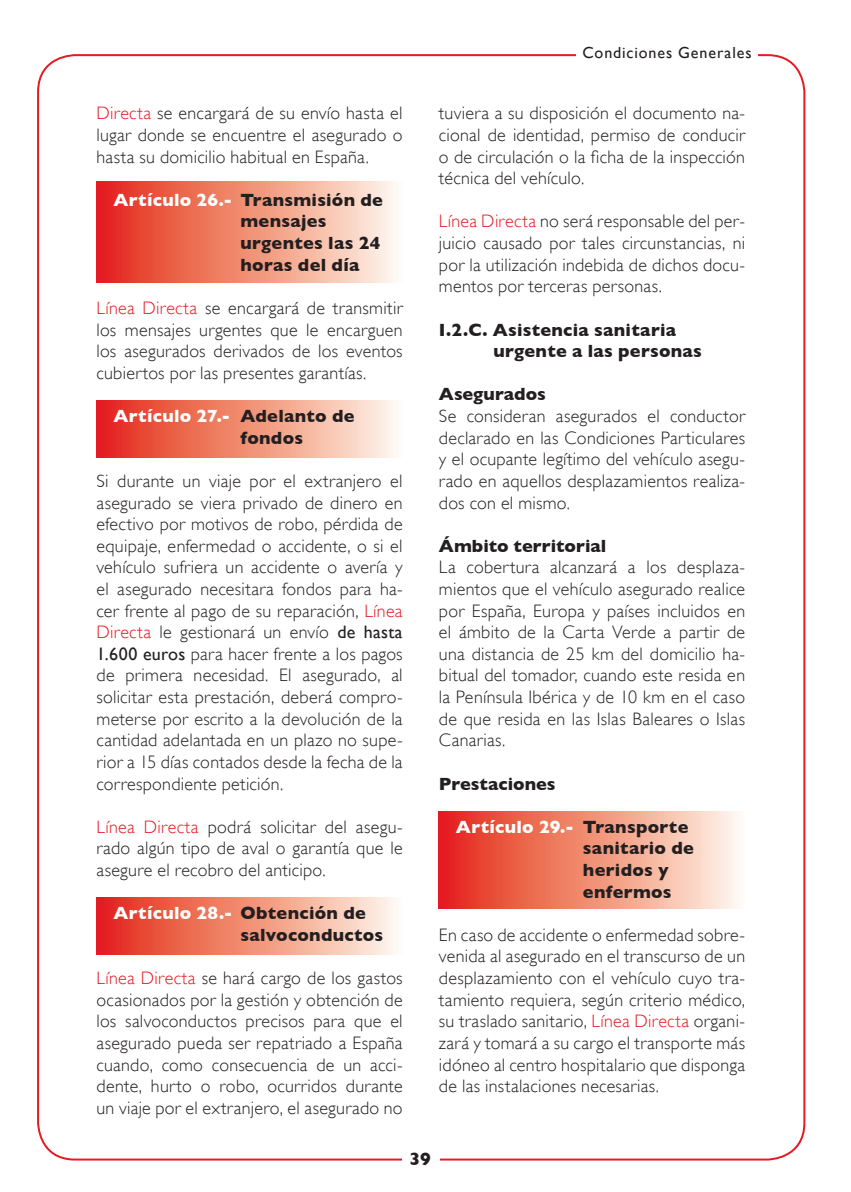
<style>
.page{position:relative;width:851px;height:1192px;background:#fff}
.page>*{position:absolute;margin:0;border:0;box-sizing:border-box;transform-origin:0 0}
.t1{font:300 18px/21.6px "Gill Sans";letter-spacing:.015em;color:#231f20;text-align:justify}
.Articulos{font:700 18px "Gill Sans";letter-spacing:.015em;color:#231f20}
.Articulos-2{font:700 18px "Gill Sans";letter-spacing:.015em;color:#fff}
.Enunciado___punto{font:700 18px "Gill Sans";color:#231f20}
.t2{font:16px "Gill Sans";letter-spacing:.055em;color:#231f20}
.s1{color:#e51a23}
.s2{color:#fff}
.s3{color:#231f20}
.s4{font-weight:400}
</style>
<div class="page">
<svg style="left:96px;top:182px;width:299px;height:101px;background:#f08d79"></svg>
<svg style="left:96px;top:400px;width:299px;height:57px;background:#f08d79"></svg>
<svg style="left:96px;top:897px;width:299px;height:57px;background:#f08d79"></svg>
<svg style="left:439px;top:811px;width:299px;height:96px;background:#f18d79"></svg>
<p class="t2" style="left:582px;top:43px;width:171px">Condiciones Generales</p>
<p class="t1" style="left:96px;top:102px;width:308px"><span class="s1">Directa</span> se encargará de su envío hasta el lugar donde se encuentre el asegurado o hasta su domicilio habitual en España.</p>
<p class="Articulos" style="left:113px;top:189px;width:271px"><span class="s2">Artículo 26.-</span> Transmisión de</p>
<p class="Articulos" style="left:240px;top:211px;width:87px">mensajes</p>
<p class="Articulos" style="left:240px;top:232px;width:142px">urgentes las 24</p>
<p class="Articulos" style="left:240px;top:254px;width:120px">horas del día</p>
<p class="t1" style="left:96px;top:297px;width:308px"><span class="s1">Línea Directa</span> se encargará de transmitir los mensajes urgentes que le encarguen los asegurados derivados de los eventos cubiertos por las presentes garantías.</p>
<p class="Articulos-2" style="left:113px;top:405px;width:243px">Artículo 27.- <span class="s3">Adelanto de</span></p>
<p class="Articulos" style="left:240px;top:427px;width:64px">fondos</p>
<p class="t1" style="left:96px;top:470px;width:308px">Si durante un viaje por el extranjero el asegurado se viera privado de dinero en efectivo por motivos de robo, pérdida de equipaje, enfermedad o accidente, o si el vehículo sufriera un accidente o avería y el asegurado necesitara fondos para ha - cer frente al pago de su reparación, <span class="s1">Línea Directa</span> le gestionará un envío <span class="s4">de hasta 1.600 euros</span> para hacer frente a los pagos de primera necesidad. El asegurado, al solicitar esta prestación, deberá compro - meterse por escrito a la devolución de la cantidad adelantada en un plazo no supe - rior a 15 días contados desde la fecha de la correspondiente petición.</p>
<p class="t1" style="left:96px;top:815px;width:308px"><span class="s1">Línea Directa</span> podrá solicitar del asegu - rado algún tipo de aval o garantía que le asegure el recobro del anticipo.</p>
<p class="Articulos-2" style="left:113px;top:902px;width:254px">Artículo 28.- <span class="s3">Obtención de</span></p>
<p class="Articulos" style="left:240px;top:923px;width:144px">salvoconductos</p>
<p class="t1" style="left:96px;top:966px;width:308px"><span class="s1">Línea Directa</span> se hará cargo de los gastos ocasionados por la gestión y obtención de los salvoconductos precisos para que el asegurado pueda ser repatriado a España cuando, como consecuencia de un acci - dente, hurto o robo, ocurridos durante un viaje por el extranjero, el asegurado no</p>
<p class="t1" style="left:439px;top:102px;width:308px">tuviera a su disposición el documento na - cional de identidad, permiso de conducir o de circulación o la ficha de la inspección técnica del vehículo.</p>
<p class="t1" style="left:439px;top:210px;width:308px"><span class="s1">Línea Directa</span> no será responsable del per - juicio causado por tales circunstancias, ni por la utilización indebida de dichos docu - mentos por terceras personas.</p>
<p class="Articulos" style="left:439px;top:319px;width:239px">I.2.C. Asistencia sanitaria</p>
<p class="Articulos" style="left:493px;top:340px;width:210px">urgente a las personas</p>
<p class="Enunciado___punto" style="left:439px;top:383px;width:108px">Asegurados</p>
<p class="t1" style="left:439px;top:405px;width:308px">Se consideran asegurados el conductor declarado en las Condiciones Particulares y el ocupante legítimo del vehículo asegu - rado en aquellos desplazamientos realiza - dos con el mismo.</p>
<p class="Enunciado___punto" style="left:439px;top:535px;width:169px">Ámbito territorial</p>
<p class="t1" style="left:439px;top:556px;width:308px">La cobertura alcanzará a los desplaza - mientos que el vehículo asegurado realice por España, Europa y países incluidos en el ámbito de la Carta Verde a partir de una distancia de 25 km del domicilio ha - bitual del tomador, cuando este resida en la Península Ibérica y de 10 km en el caso de que resida en las Islas Baleares o Islas Canarias.</p>
<p class="Enunciado___punto" style="left:439px;top:772px;width:118px">Prestaciones</p>
<p class="Articulos-2" style="left:456px;top:815px;width:234px">Artículo 29.- <span class="s3">Transporte</span></p>
<p class="Articulos" style="left:583px;top:837px;width:112px">sanitario de</p>
<p class="Articulos" style="left:583px;top:859px;width:87px">heridos y</p>
<p class="Articulos" style="left:583px;top:880px;width:90px">enfermos</p>
<p class="t1" style="left:439px;top:923px;width:308px">En caso de accidente o enfermedad sobre - venida al asegurado en el transcurso de un desplazamiento con el vehículo cuyo tra - tamiento requiera, según criterio médico, su traslado sanitario, <span class="s1">Línea Directa</span> organi - zará y tomará a su cargo el transporte más idóneo al centro hospitalario que disponga de las instalaciones necesarias.</p>
<p class="Articulos" style="left:409px;top:1147px;width:23px">39</p>
</div>
